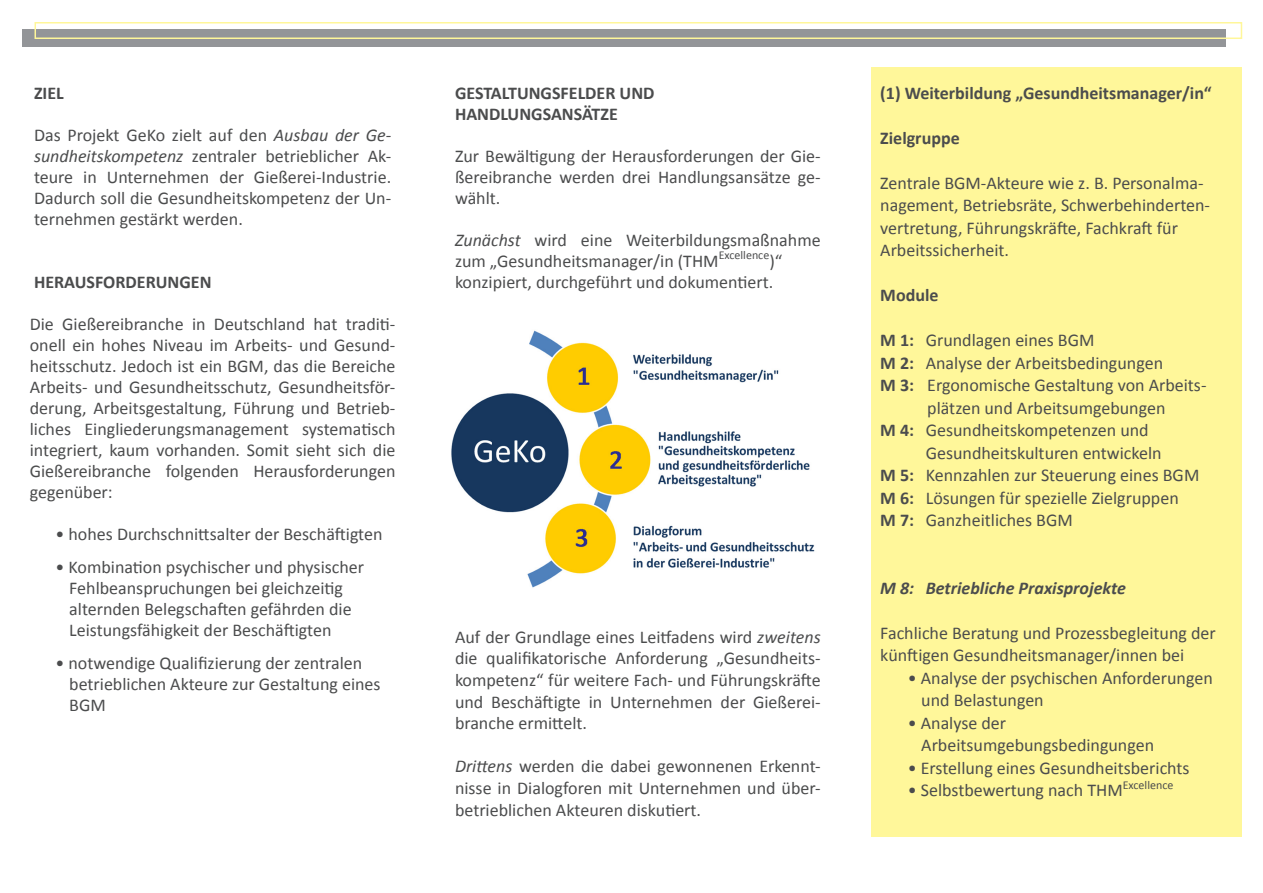
<style>
.page{position:relative;width:1263px;height:893px;background:#fff}
.page>*{position:absolute;margin:0;border:0;box-sizing:border-box;transform-origin:0 0}
.t1{font:18px/21px "Calibri";color:#4b4c4d}
.t2{font:700 18px/21px "Calibri";color:#4b4c4d}
.t3{font:italic 700 18px "Calibri";color:#4b4c4d}
.s1{font-style:italic}
.s2{font-weight:700}
</style>
<div class="page">
<div style="left:871px;top:68px;width:371px;height:769px;background:#fff79a"></div>
<div style="left:22px;top:30px;width:1204px;height:17px;background:#939598"></div>
<div style="left:35px;top:22px;width:1207px;height:17px;border:2px solid #fff79a"></div>
<img style="left:451px;top:330px;width:364px;height:258px">
<p class="t2" style="left:34px;top:82px;width:31px">ZIEL</p>
<p class="t1" style="left:34px;top:124px;width:359px;text-align:justify">Das Projekt GeKo zielt auf den <span class="s1">Ausbau der Ge&shy;sundheitskompetenz</span> zentraler betrieblicher Ak&shy;teure in Unternehmen der Gießerei-Industrie.<br>Dadurch soll die Gesundheitskompetenz der Un&shy;ternehmen gestärkt werden.</p>
<p class="t2" style="left:34px;top:271px;width:179px">HERAUSFORDERUNGEN</p>
<p class="t1" style="left:30px;top:313px;width:367px;text-align:justify">Die Gießereibranche in Deutschland hat traditi&shy;onell ein hohes Niveau im Arbeits- und Gesund&shy;heitsschutz. Jedoch ist ein BGM, das die Bereiche Arbeits- und Gesundheitsschutz, Gesundheitsför&shy;derung, Arbeitsgestaltung, Führung und Betrieb&shy;liches Eingliederungsmanagement systematisch integriert, kaum vorhanden. Somit sieht sich die Gießereibranche folgenden Herausforderungen gegenüber:</p>
<p class="t1" style="left:56px;top:523px;width:328px">• hohes Durchschnittsalter der Beschäftigten</p>
<p class="t1" style="left:69px;top:556px;width:296px;text-indent:-14px">• Kombination psychischer und physischer Fehlbeanspruchungen bei gleichzeitig alternden Belegschaften gefährden die Leistungsfähigkeit der Beschäftigten</p>
<p class="t1" style="left:69px;top:652px;width:313px;text-indent:-14px">• notwendige Qualifizierung der zentralen betrieblichen Akteure zur Gestaltung eines<br>BGM</p>
<p class="t2" style="left:455px;top:82px;width:201px">GESTALTUNGSFELDER UND<br>HANDLUNGSANSÄTZE</p>
<p class="t1" style="left:455px;top:145px;width:367px;text-align:justify">Zur Bewältigung der Herausforderungen der Gie&shy;ßereibranche werden drei Handlungsansätze ge&shy;wählt.</p>
<p class="t1" style="left:455px;top:229px;width:367px"><span class="s1">Zunächst</span> wird eine Weiterbildungsmaßnahme zum „Gesundheitsmanager/in (THM<sup>Excellence</sup>)“ konzipiert, durchgeführt und dokumentiert.</p>
<p class="t1" style="left:455px;top:626px;width:367px;line-height:21.6px;text-align:justify">Auf der Grundlage eines Leitfadens wird <span class="s1">zweitens </span>die qualifikatorische Anforderung „Gesundheits&shy;kompetenz“ für weitere Fach- und Führungskräfte und Beschäftigte in Unternehmen der Gießerei&shy;branche ermittelt.</p>
<p class="t1" style="left:455px;top:756px;width:367px;line-height:21.6px;text-align:justify"><span class="s1">Drittens</span> werden die dabei gewonnenen Erkennt&shy;nisse in Dialogforen mit Unternehmen und über&shy;betrieblichen Akteuren diskutiert.</p>
<p class="t2" style="left:880px;top:82px;width:333px">(1) Weiterbildung „Gesundheitsmanager/in“</p>
<p class="t2" style="left:880px;top:127px;width:81px">Zielgruppe</p>
<p class="t1" style="left:880px;top:171px;width:331px;line-height:22.5px">Zentrale BGM-Akteure wie z. B. Personalma&shy;nagement, Betriebsräte, Schwerbehinderten&shy;vertretung, Führungskräfte, Fachkraft für Arbeitssicherheit.</p>
<p class="t2" style="left:880px;top:285px;width:60px">Module</p>
<p class="t1" style="left:880px;top:330px;width:216px"><span class="s2">M 1:</span> Grundlagen eines BGM</p>
<p class="t1" style="left:880px;top:352px;width:284px"><span class="s2">M 2:</span> Analyse der Arbeitsbedingungen</p>
<p class="t1" style="left:880px;top:375px;width:328px"><span class="s2">M 3:</span> Ergonomische Gestaltung von Arbeits-</p>
<p class="t1" style="left:927px;top:397px;width:240px">plätzen und Arbeitsumgebungen</p>
<p class="t1" style="left:880px;top:420px;width:270px"><span class="s2">M 4:</span> Gesundheitskompetenzen und</p>
<p class="t1" style="left:926px;top:442px;width:237px">Gesundheitskulturen entwickeln</p>
<p class="t1" style="left:880px;top:465px;width:321px"><span class="s2">M 5:</span> Kennzahlen zur Steuerung eines BGM</p>
<p class="t1" style="left:880px;top:487px;width:300px"><span class="s2">M 6:</span> Lösungen für spezielle Zielgruppen</p>
<p class="t1" style="left:880px;top:510px;width:194px"><span class="s2">M 7:</span> Ganzheitliches BGM</p>
<p class="t3" style="left:880px;top:576px;width:247px">M 8: Betriebliche Praxisprojekte</p>
<p class="t1" style="left:880px;top:621px;width:337px;line-height:22.5px">Fachliche Beratung und Prozessbegleitung der künftigen Gesundheitsmanager/innen bei</p>
<p class="t1" style="left:921px;top:666px;width:293px;line-height:22.5px;text-indent:-14px">• Analyse der psychischen Anforderungen und Belastungen</p>
<p class="t1" style="left:921px;top:711px;width:234px;line-height:22.5px;text-indent:-14px">• Analyse der<br>Arbeitsumgebungsbedingungen</p>
<p class="t1" style="left:908px;top:757px;width:283px">• Erstellung eines Gesundheitsberichts</p>
<p class="t1" style="left:908px;top:780px;width:267px">• Selbstbewertung nach THM<sup>Excellence</sup></p>
</div>
